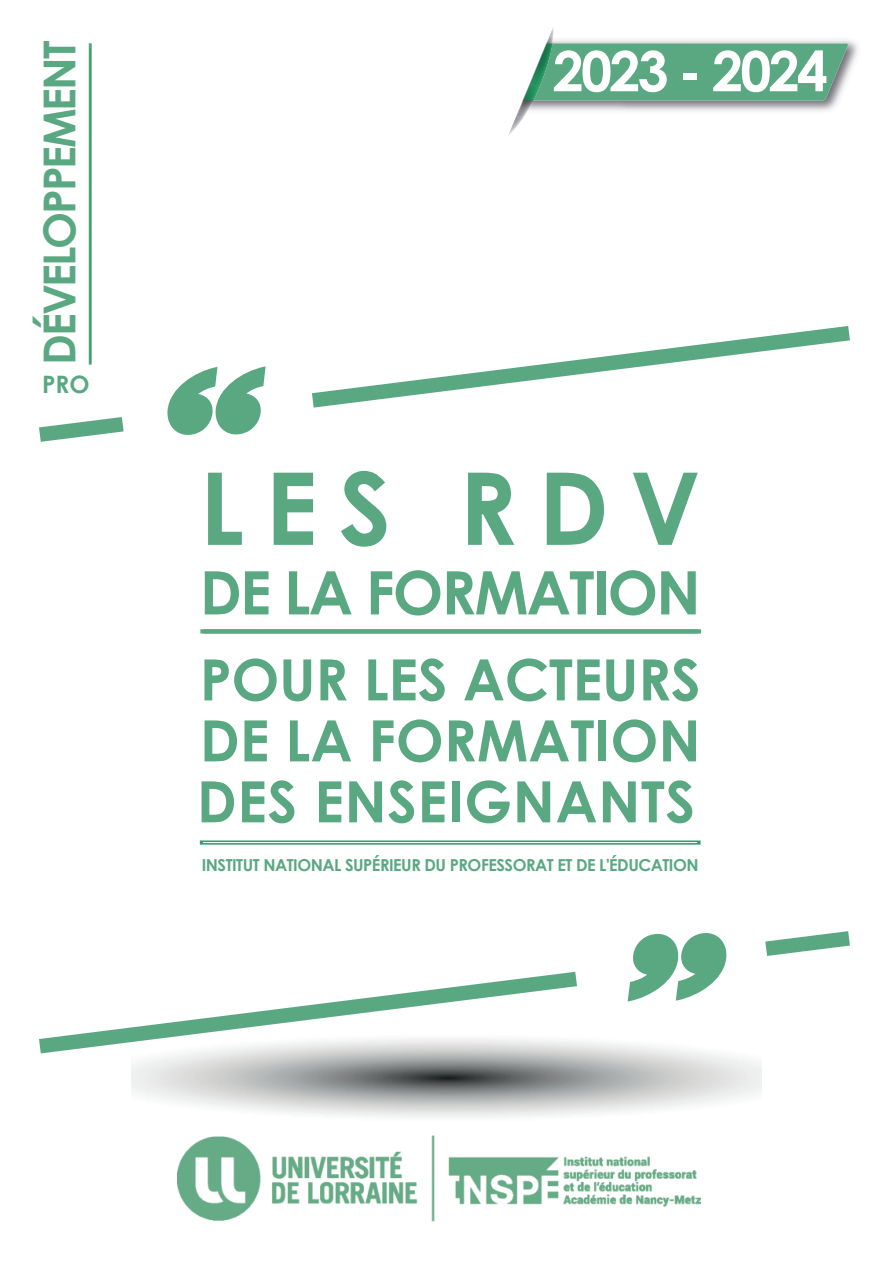
<style>
.page{position:relative;width:893px;height:1263px;background:#fff}
.page>*{position:absolute;margin:0;border:0;box-sizing:border-box;transform-origin:0 0}
.t1{font:700 100.5px "Century Gothic";letter-spacing:.21em;color:#59a881}
.t2{font:700 60px "Century Gothic";letter-spacing:-.03em;color:#59a881}
.t3{font:700 57px/121.9px "Century Gothic";color:#59a881}
.t4{font:700 55.5px "Century Gothic";letter-spacing:-.05em;color:#fff}
.t5{font:700 44.1px "Century Gothic";letter-spacing:-.05em;color:#59a881}
.t6{font:700 24px "Century Gothic";color:#59a881}
.t7{font:700 16.5px "Century Gothic";letter-spacing:-.03em;color:#59a881}
</style>
<div class="page">
<img style="left:178px;top:1135px;width:522px;height:87px">
<hr style="left:89px;top:43px;width:3px;height:322px;background:#59a881">
<hr style="left:90px;top:48px;width:1px;height:315px;background:#309d6f">
<img style="left:132px;top:1041px;width:629px;height:77px">
<svg style="left:200px;top:840px;width:500px;height:5px;background:#5eb38f"></svg>
<hr style="left:203px;top:842px;width:494px;height:1px;background:#fff">
<svg style="left:203px;top:629px;width:495px;height:4px;background:#5ca983"></svg>
<svg style="left:167px;top:366px;width:99px;height:69px"></svg>
<svg style="left:39px;top:417px;width:85px;height:25px"></svg>
<svg style="left:312px;top:326px;width:538px;height:82px"></svg>
<svg style="left:765px;top:931px;width:85px;height:25px"></svg>
<svg style="left:39px;top:972px;width:538px;height:81px"></svg>
<svg style="left:628px;top:933px;width:99px;height:68px"></svg>
<img style="left:553px;top:40px;width:305px;height:71px">
<img style="left:508px;top:28px;width:45px;height:108px">
<img style="left:512px;top:35px;width:37px;height:81px">
<svg style="left:508px;top:43px;width:340px;height:58px;background:#69af8d"></svg>
<h3 class="t5" style="left:26px;top:365px;width:325px;rotate:-90deg">DÉVELOPPEMENT</h3>
<h3 class="t6" style="left:42px;top:366px;width:49px">PRO</h3>
<h3 class="t4" style="left:553px;top:29px;width:277px">2023 - 2024</h3>
<h1 class="t1" style="left:200px;top:432px;width:502px">LES RDV</h1>
<h2 class="t2" style="left:200px;top:547px;width:502px">DE LA FORMATION</h2>
<h3 class="t3" style="left:197px;top:616px;width:505px">POUR LES ACTEURS<br>DES ENSEIGNANTS</h3>
<p class="t7" style="left:202px;top:853px;width:498px">INSTITUT NATIONAL SUPÉRIEUR DU PROFESSORAT ET DE L'ÉDUCATION</p>
<h3 class="t3" style="left:200px;top:677px;width:502px">DE LA FORMATION</h3>
</div>
